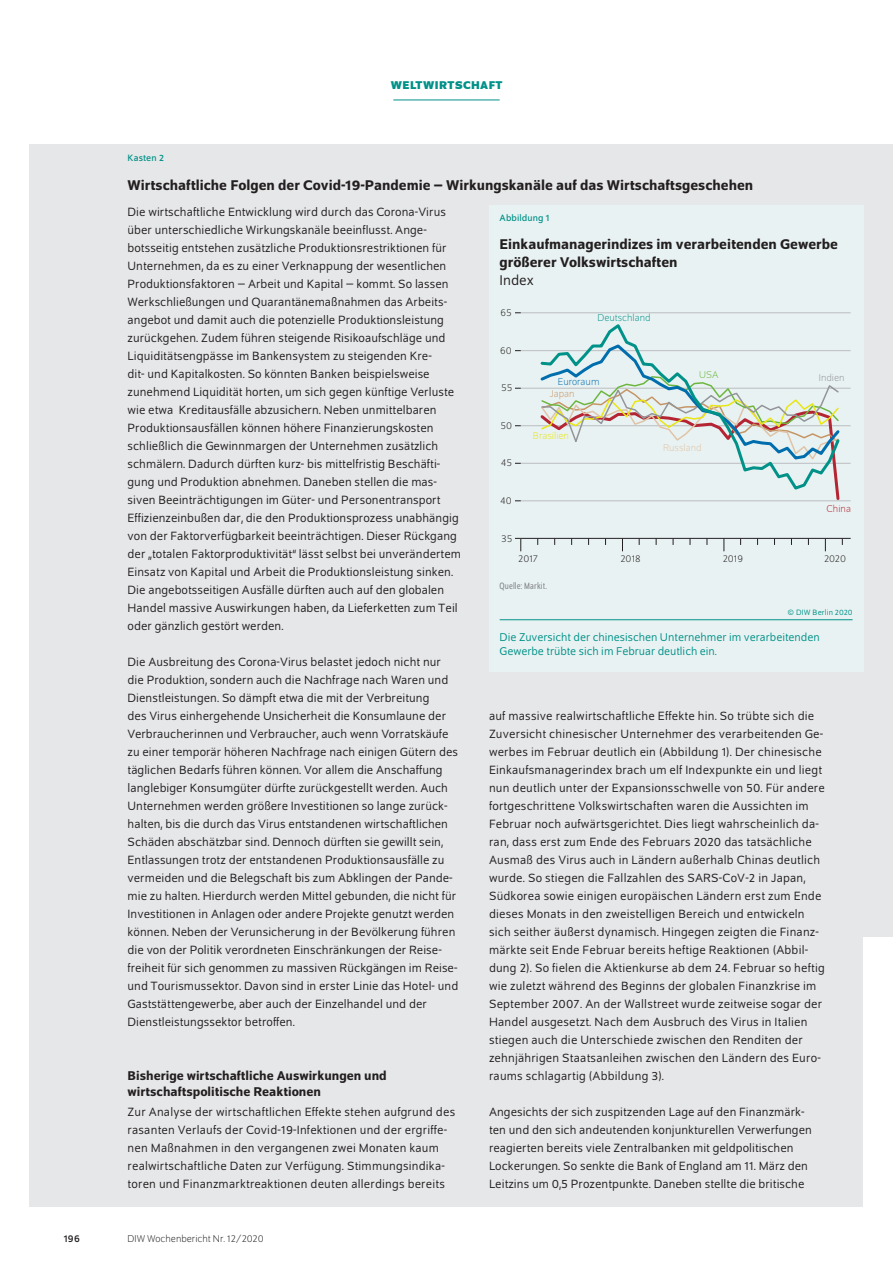
<style>
.page{position:relative;width:893px;height:1263px;background:#fff}
.page>*{position:absolute;margin:0;border:0;box-sizing:border-box;transform-origin:0 0}
.t1{font:500 15px/18px "Schumpeter";color:#231f20}
.t2{font:15px "Schumpeter Blond";color:#231f20}
.t3{font:500 13.5px/16.2px "Schumpeter";color:#231f20}
.t4{font:12.75px/18px "Schumpeter Blond";letter-spacing:.005em;color:#231f20}
.t5{font:12px/13.5px "Schumpeter Blond";color:#009188}
.t6{font:700 12px "Schumpeter";letter-spacing:.04em;color:#009188}
.t7{font:300 10.5px "Schumpeter";color:#231f20}
.t8{font:300 10.5px "Schumpeter";color:#009188}
.t9{font:300 10.5px "Schumpeter";color:#e8e613}
.t10{font:300 10.5px "Schumpeter";color:#006dad}
.t11{font:300 10.5px "Schumpeter";color:#dfc4a7}
.t12{font:300 10.5px "Schumpeter";color:#939598}
.t13{font:300 10.5px "Schumpeter";color:#b42433}
.t14{font:300 10.5px "Schumpeter";color:#c59565}
.t15{font:10.5px "Schumpeter";color:#231f20}
.t16{font:300 10.5px "Schumpeter";color:#6cb640}
.t17{font:9.75px "Schumpeter";letter-spacing:.01em;color:#009188}
.t18{font:semi-condensed 9.75px "Schumpeter Blond";letter-spacing:.01em;color:#808285}
.t19{font:8.25px "Schumpeter Blond";letter-spacing:.01em;color:#009188}
</style>
<div class="page">
<hr style="left:393px;top:100px;width:107px;height:1px;background:#009188">
<div style="left:838px;top:144px;width:55px;height:792px;background:#e6e7e9"></div>
<div style="left:30px;top:144px;width:833px;height:1062px;background:#e6e7e9"></div>
<div style="left:489px;top:205px;width:374px;height:467px;background:#e9f2f2"></div>
<hr style="left:521px;top:538px;width:330px;height:1px;background:#231f20">
<hr style="left:521px;top:501px;width:330px;height:1px;background:#bcbdc0">
<hr style="left:521px;top:463px;width:330px;height:1px;background:#bcbdc0">
<hr style="left:521px;top:425px;width:330px;height:1px;background:#bcbdc0">
<hr style="left:521px;top:388px;width:330px;height:1px;background:#bcbdc0">
<hr style="left:521px;top:350px;width:330px;height:1px;background:#bcbdc0">
<hr style="left:521px;top:312px;width:330px;height:1px;background:#bcbdc0">
<svg style="left:515px;top:538px;width:6px;height:13px"></svg>
<svg style="left:537px;top:342px;width:306px;height:210px"></svg>
<hr style="left:500px;top:619px;width:353px;height:1px;background:#009188">
<p class="t6" style="left:391px;top:79px;width:113px">WELTWIRTSCHAFT</p>
<p class="t17" style="left:128px;top:154px;width:38px">Kasten 2</p>
<p class="t1" style="left:128px;top:176px;width:627px">Wirtschaftliche Folgen der Covid-19-Pandemie – Wirkungskanäle auf das Wirtschaftsgeschehen</p>
<p class="t4" style="left:128px;top:203px;width:335px">Die wirtschaftliche Entwicklung wird durch das Corona-Virus über unterschiedliche Wirkungskanäle beeinflusst. Ange&shy;botsseitig entstehen zusätzliche Produktionsrestriktionen für Unternehmen, da es zu einer Verknappung der wesentlichen Produktionsfaktoren – Arbeit und Kapital – kommt. So lassen Werkschließungen und Quarantänemaßnahmen das Arbeits&shy;angebot und damit auch die potenzielle Produktionsleistung zurückgehen. Zudem führen steigende Risikoaufschläge und Liquiditätsengpässe im Bankensystem zu steigenden Kre-<br>dit- und Kapitalkosten. So könnten Banken beispielsweise zunehmend Liquidität horten, um sich gegen künftige Verluste wie etwa Kreditausfälle abzusichern. Neben unmittelbaren Produktionsausfällen können höhere Finanzierungskosten schließlich die Gewinnmargen der Unternehmen zusätzlich schmälern. Dadurch dürften kurz- bis mittelfristig Beschäfti&shy;gung und Produktion abnehmen. Daneben stellen die mas&shy;siven Beeinträchtigungen im Güter- und Personentransport Effizienzeinbußen dar, die den Produktionsprozess unabhängig von der Faktorverfügbarkeit beeinträchtigen. Dieser Rückgang der „totalen Faktorproduktivität“ lässt selbst bei unverändertem Einsatz von Kapital und Arbeit die Produktionsleistung sinken.<br>Die angebotsseitigen Ausfälle dürften auch auf den globalen Handel massive Auswirkungen haben, da Lieferketten zum Teil oder gänzlich gestört werden.</p>
<p class="t4" style="left:128px;top:653px;width:332px">Die Ausbreitung des Corona-Virus belastet jedoch nicht nur die Produktion, sondern auch die Nachfrage nach Waren und Dienstleistungen. So dämpft etwa die mit der Verbreitung<br>des Virus einhergehende Unsicherheit die Konsumlaune der Verbraucherinnen und Verbraucher, auch wenn Vorratskäufe zu einer temporär höheren Nachfrage nach einigen Gütern des täglichen Bedarfs führen können. Vor allem die Anschaffung langlebiger Konsumgüter dürfte zurückgestellt werden. Auch Unternehmen werden größere Investitionen so lange zurück&shy;halten, bis die durch das Virus entstandenen wirtschaftlichen Schäden abschätzbar sind. Dennoch dürften sie gewillt sein, Entlassungen trotz der entstandenen Produktionsausfälle zu vermeiden und die Belegschaft bis zum Abklingen der Pande&shy;mie zu halten. Hierdurch werden Mittel gebunden, die nicht für Investitionen in Anlagen oder andere Projekte genutzt werden können. Neben der Verunsicherung in der Bevölkerung führen die von der Politik verordneten Einschränkungen der Reise&shy;freiheit für sich genommen zu massiven Rückgängen im Reise&shy;und Tourismussektor. Davon sind in erster Linie das Hotel- und Gaststättengewerbe, aber auch der Einzelhandel und der Dienstleistungssektor betroffen.</p>
<p class="t17" style="left:500px;top:213px;width:51px">Abbildung 1</p>
<p class="t1" style="left:500px;top:236px;width:340px">Einkaufmanagerindizes im verarbeitenden Gewerbe größerer Volkswirtschaften</p>
<p class="t2" style="left:500px;top:273px;width:36px">Index</p>
<p class="t7" style="left:501px;top:308px;width:13px">65</p>
<p class="t8" style="left:598px;top:313px;width:55px">Deutschland</p>
<p class="t7" style="left:500px;top:345px;width:13px">60</p>
<p class="t16" style="left:699px;top:370px;width:21px">USA</p>
<p class="t12" style="left:819px;top:373px;width:27px">Indien</p>
<p class="t10" style="left:558px;top:377px;width:43px">Euroraum</p>
<p class="t14" style="left:550px;top:389px;width:26px">Japan</p>
<p class="t7" style="left:501px;top:383px;width:13px">55</p>
<p class="t7" style="left:501px;top:420px;width:13px">50</p>
<p class="t9" style="left:533px;top:431px;width:38px">Brasilien</p>
<p class="t11" style="left:663px;top:442px;width:40px">Russland</p>
<p class="t7" style="left:501px;top:458px;width:13px">45</p>
<p class="t7" style="left:500px;top:496px;width:13px">40</p>
<p class="t13" style="left:827px;top:503px;width:26px">China</p>
<p class="t7" style="left:501px;top:533px;width:13px">35</p>
<p class="t7" style="left:518px;top:553px;width:21px">2017</p>
<p class="t7" style="left:620px;top:553px;width:22px">2018</p>
<p class="t7" style="left:723px;top:553px;width:22px">2019</p>
<p class="t7" style="left:824px;top:553px;width:23px">2020</p>
<p class="t18" style="left:500px;top:581px;width:49px">Quelle: Markit.</p>
<p class="t19" style="left:788px;top:608px;width:66px">© DIW Berlin 2020</p>
<p class="t5" style="left:500px;top:631px;width:322px">Die Zuversicht der chinesischen Unternehmer im verarbeitenden<br>Gewerbe trübte sich im Februar deutlich ein.</p>
<p class="t4" style="left:489px;top:707px;width:337px">auf massive realwirtschaftliche Effekte hin. So trübte sich die Zuversicht chinesischer Unternehmer des verarbeitenden Ge&shy;werbes im Februar deutlich ein (Abbildung 1). Der chinesische Einkaufsmanagerindex brach um elf Indexpunkte ein und liegt nun deutlich unter der Expansionsschwelle von 50. Für andere fortgeschrittene Volkswirtschaften waren die Aussichten im Februar noch aufwärtsgerichtet. Dies liegt wahrscheinlich da&shy;ran, dass erst zum Ende des Februars 2020 das tatsächliche Ausmaß des Virus auch in Ländern außerhalb Chinas deutlich wurde. So stiegen die Fallzahlen des SARS-CoV-2 in Japan, Südkorea sowie einigen europäischen Ländern erst zum Ende dieses Monats in den zweistelligen Bereich und entwickeln sich seither äußerst dynamisch. Hingegen zeigten die Finanz&shy;märkte seit Ende Februar bereits heftige Reaktionen (Abbil&shy;dung 2). So fielen die Aktienkurse ab dem 24. Februar so heftig wie zuletzt während des Beginns der globalen Finanzkrise im September 2007. An der Wallstreet wurde zeitweise sogar der Handel ausgesetzt. Nach dem Ausbruch des Virus in Italien stiegen auch die Unterschiede zwischen den Renditen der zehnjährigen Staatsanleihen zwischen den Ländern des Euro&shy;raums schlagartig (Abbildung 3).</p>
<p class="t4" style="left:489px;top:1103px;width:324px">Angesichts der sich zuspitzenden Lage auf den Finanzmärk&shy;ten und den sich andeutenden konjunkturellen Verwerfungen reagierten bereits viele Zentralbanken mit geldpolitischen Lockerungen. So senkte die Bank of England am 11. März den Leitzins um 0,5 Prozentpunkte. Daneben stellte die britische</p>
<p class="t3" style="left:128px;top:1068px;width:261px">Bisherige wirtschaftliche Auswirkungen und wirtschaftspolitische Reaktionen</p>
<p class="t4" style="left:128px;top:1103px;width:329px">Zur Analyse der wirtschaftlichen Effekte stehen aufgrund des rasanten Verlaufs der Covid-19-Infektionen und der ergriffe&shy;nen Maßnahmen in den vergangenen zwei Monaten kaum realwirtschaftliche Daten zur Verfügung. Stimmungsindika&shy;toren und Finanzmarktreaktionen deuten allerdings bereits</p>
<p class="t15" style="left:64px;top:1233px;width:18px">196</p>
<p class="t7" style="left:128px;top:1234px;width:138px">DIW Wochenbericht Nr. 12/2020</p>
</div>
